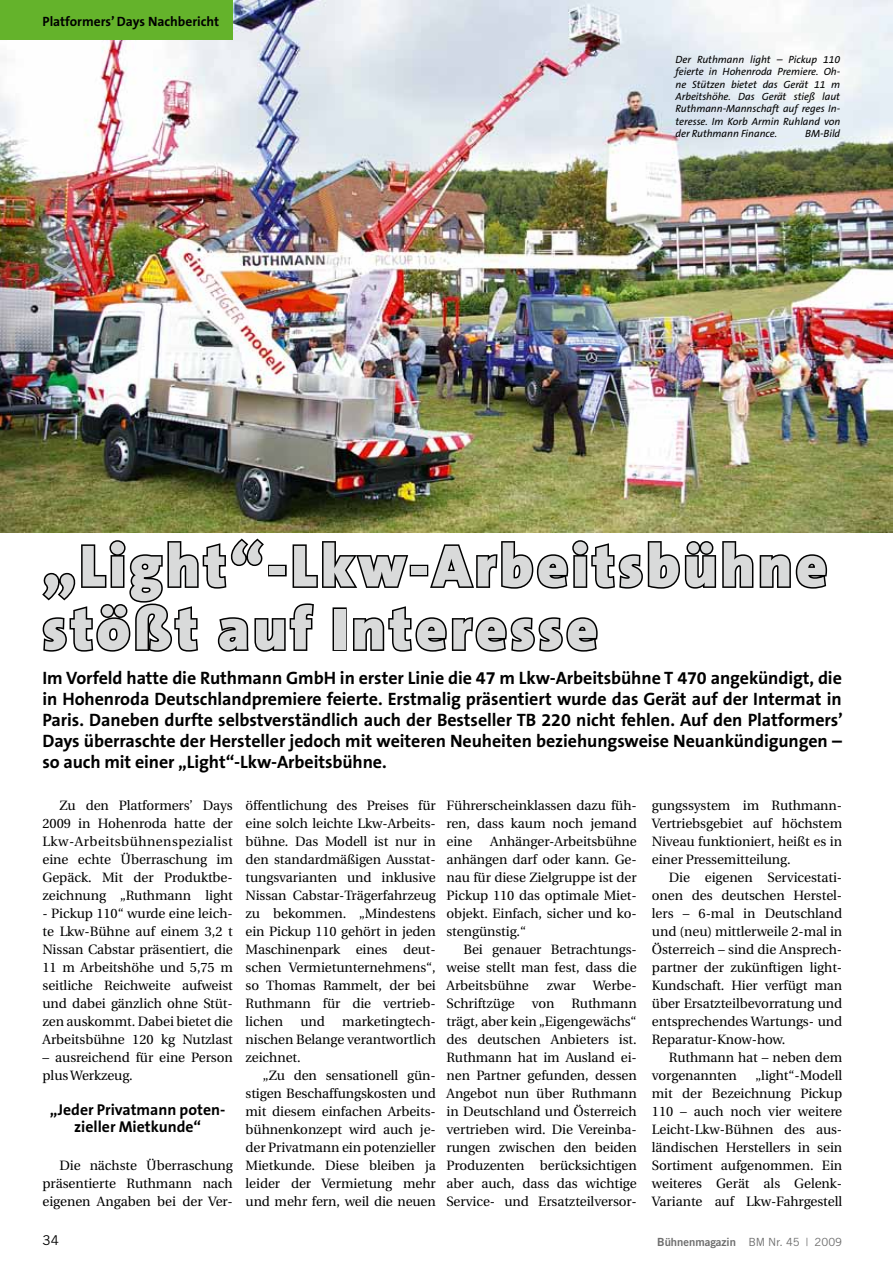
<style>
.page{position:relative;width:893px;height:1263px;background:#fff}
.page>*{position:absolute;margin:0;border:0;box-sizing:border-box;transform-origin:0 0}
.t1{font:900 60px/63px "The Sans B9";letter-spacing:.06em;color:#d9dada}
.t2{font:700 18px/21px "The Sans B7";letter-spacing:-.005em;color:#000;text-align:justify}
.t3{font:700 15.75px/17.1px "The Sans B7";color:#000;text-align:center}
.t4{font:13.5px/18px "Utopia";letter-spacing:-.005em;color:#000;text-align:justify}
.t5{font:700 13.5px "The Sans B7";color:#000}
.t6{font:13.5px "Trade Gothic";color:#000}
.t7{font:11.25px "Trade Gothic Bold Two";color:#6e6e6e}
.t8{font:italic 10.5px/12.3px "The Sans B5 Plain";letter-spacing:-.005em;color:#000;text-align:justify}
.s1{font-family:"Trade Gothic"}
</style>
<div class="page">
<img style="left:0;top:0;width:893px;height:533px">
<div style="left:0;top:0;width:233px;height:39px;background:#64b32b"></div>
<svg style="left:42px;top:538px;width:786px;height:114px"></svg>
<p class="t5" style="left:43px;top:15px;width:178px">Platformers’ Days Nachbericht</p>
<p class="t8" style="left:675px;top:54px;width:166px">Der Ruthmann light – Pickup 110 feierte in Hohenroda Premiere. Oh&shy;ne Stützen bietet das Gerät 11 m Arbeitshöhe. Das Gerät stieß laut Ruthmann-Mannschaft auf reges In&shy;teresse. Im Korb Armin Ruhland von der Ruthmann Finance.</p>
<p class="t8" style="left:805px;top:128px;width:36px">BM-Bild</p>
<h1 class="t1" style="left:43px;top:536px;width:786px">„Light“-Lkw-Arbeitsbühne stößt auf Interesse</h1>
<p class="t2" style="left:43px;top:668px;width:802px">Im Vorfeld hatte die Ruthmann GmbH in erster Linie die 47 m Lkw-Arbeitsbühne T 470 angekündigt, die in Hohenroda Deutschlandpremiere feierte. Erstmalig präsentiert wurde das Gerät auf der Intermat in Paris. Daneben durfte selbstverständlich auch der Bestseller TB 220 nicht fehlen. Auf den Platformers’ Days überraschte der Hersteller jedoch mit weiteren Neuheiten beziehungsweise Neuankündigungen – so auch mit einer „Light“-Lkw-Arbeitsbühne.</p>
<p class="t4" style="left:43px;top:797px;width:192px;text-indent:17px">Zu den Platformers’ Days 2009 in Hohenroda hatte der Lkw-Arbeitsbühnenspezialist eine echte Überraschung im Gepäck. Mit der Produktbe&shy;zeichnung „Ruthmann light</p>
<p class="t4" style="left:43px;top:905px;width:192px">- Pickup 110“ wurde eine leich&shy;te Lkw-Bühne auf einem 3,2 t Nissan Cabstar präsentiert, die 11 m Arbeitshöhe und 5,75 m seitliche Reichweite aufweist und dabei gänzlich ohne Stüt&shy;zen auskommt. Dabei bietet die Arbeitsbühne 120 kg Nutzlast</p>
<p class="t4" style="left:43px;top:1049px;width:192px">– ausreichend für eine Person plus Werkzeug.</p>
<p class="t3" style="left:50px;top:1102px;width:177px">„Jeder Privatmann poten&shy;zieller Mietkunde“</p>
<p class="t4" style="left:43px;top:1157px;width:192px;text-indent:17px">Die nächste Überraschung präsentierte Ruthmann nach eigenen Angaben bei der Ver-</p>
<p class="t4" style="left:652px;top:796px;width:192px">gungssystem im Ruthmann-Vertriebsgebiet auf höchstem Niveau funktioniert, heißt es in einer Pressemitteilung.</p>
<p class="t4" style="left:652px;top:868px;width:192px;text-indent:17px">Die eigenen Servicestati&shy;onen des deutschen Herstel&shy;lers – 6-mal in Deutschland und (neu) mittlerweile 2-mal in Österreich – sind die Ansprech&shy;partner der zukünftigen light-Kundschaft. Hier verfügt man über Ersatzteilbevorratung und entsprechendes Wartungs- und Reparatur-Know-how.</p>
<p class="t4" style="left:652px;top:1048px;width:192px;text-indent:17px">Ruthmann hat – neben dem vorgenannten</p>
<p class="t4" style="left:446px;top:797px;width:192px">Führerscheinklassen dazu füh&shy;ren, dass kaum noch jemand eine</p>
<p class="t4" style="left:246px;top:797px;width:192px">öffentlichung des Preises für eine solch leichte Lkw-Arbeits&shy;bühne. Das Modell ist nur in den standardmäßigen Ausstat&shy;tungsvarianten und inklusive Nissan Cabstar-Trägerfahrzeug zu bekommen. „Mindestens ein Pickup 110 gehört in jeden Maschinenpark eines deut&shy;schen Vermietunternehmens“, so Thomas Rammelt, der bei Ruthmann für die vertrieb&shy;lichen</p>
<p class="t4" style="left:446px;top:833px;width:192px;text-indent:44px">Anhänger-Arbeitsbühne anhängen darf oder kann. Ge&shy;nau für diese Zielgruppe ist der Pickup 110 das optimale Miet&shy;objekt. Einfach, sicher und ko&shy;stengünstig.“</p>
<p class="t4" style="left:446px;top:941px;width:192px;text-indent:17px">Bei genauer Betrachtungs&shy;weise stellt man fest, dass die Arbeitsbühne</p>
<p class="t4" style="left:547px;top:977px;width:30px">zwar</p>
<p class="t4" style="left:593px;top:977px;width:45px">Werbe-</p>
<p class="t4" style="left:446px;top:995px;width:192px;text-indent:125px">Ruthmann trägt, aber kein „Eigengewächs“ des deutschen Anbieters ist.<br>Ruthmann hat im Ausland ei&shy;nen Partner gefunden, dessen Angebot nun über Ruthmann in Deutschland und Österreich vertrieben wird. Die Vereinba&shy;rungen zwischen den beiden Produzenten berücksichtigen aber auch, dass das wichtige Service- und Ersatzteilversor-</p>
<p class="t4" style="left:446px;top:995px;width:70px">Schriftzüge</p>
<p class="t4" style="left:532px;top:995px;width:24px">von</p>
<p class="t4" style="left:246px;top:1013px;width:192px;text-indent:97px">marketingtech&shy;nischen Belange verantwortlich zeichnet.</p>
<p class="t4" style="left:246px;top:1067px;width:192px;text-indent:17px">„Zu den sensationell gün&shy;stigen Beschaffungskosten und mit diesem einfachen Arbeits&shy;bühnenkonzept wird auch je&shy;der Privatmann ein potenzieller Mietkunde. Diese bleiben ja leider der Vermietung mehr und mehr fern, weil die neuen</p>
<p class="t4" style="left:300px;top:1013px;width:26px">und</p>
<p class="t4" style="left:652px;top:1066px;width:192px;text-indent:103px">„light“-Modell mit der Bezeichnung Pickup 110 – auch noch vier weitere Leicht-Lkw-Bühnen des aus&shy;ländischen Herstellers in sein Sortiment aufgenommen. Ein weiteres Gerät als Gelenk-Variante auf Lkw-Fahrgestell</p>
<p class="t6" style="left:43px;top:1232px;width:18px">34</p>
<p class="t7" style="left:657px;top:1235px;width:186px">Bühnenmagazin <span class="s1">BM Nr. 45 | 2009</span></p>
</div>
